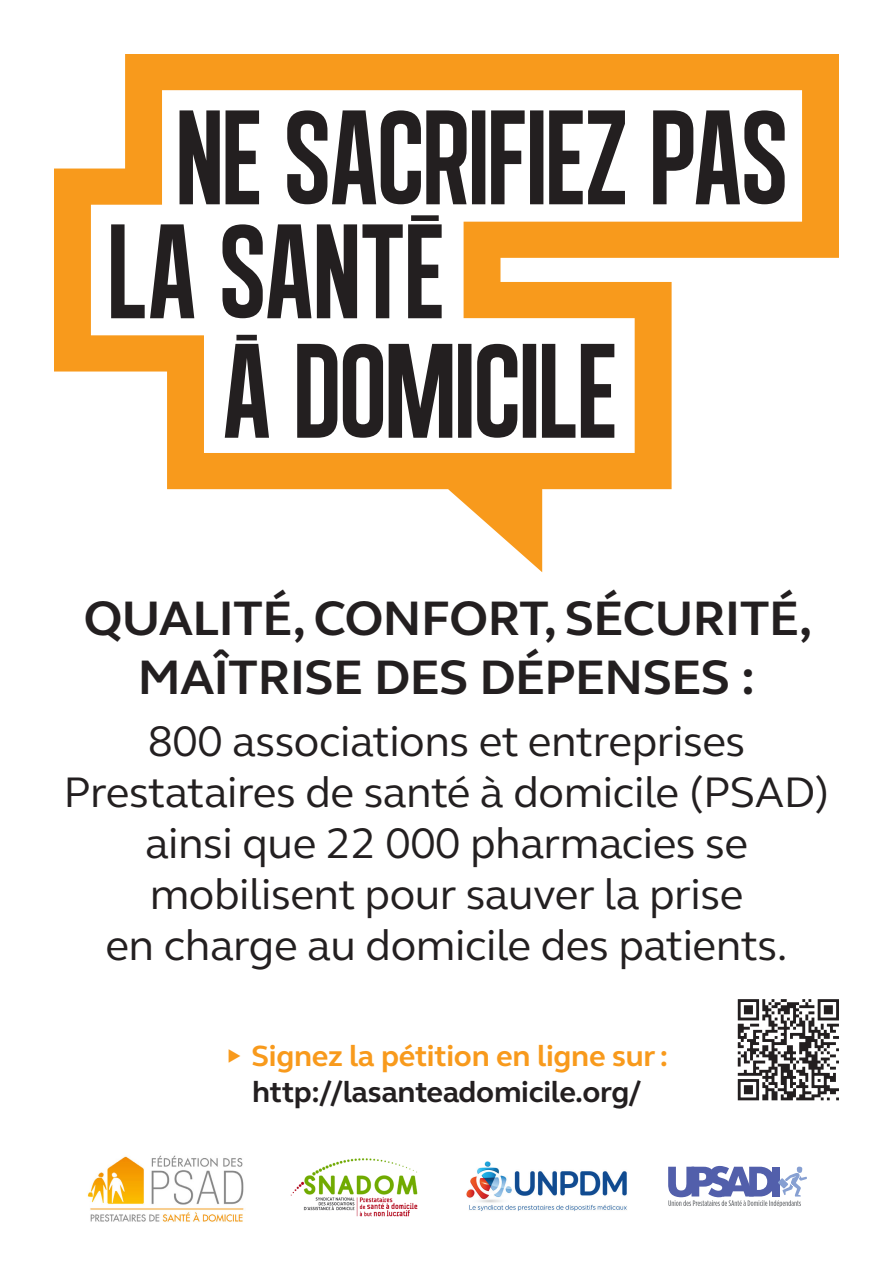
<style>
.page{position:relative;width:893px;height:1263px;background:#fff}
.page>*{position:absolute;margin:0;border:0;box-sizing:border-box;transform-origin:0 0}
.t1{font:700 49.65px "FS Elliot";letter-spacing:-.01em;color:#231f20}
.t2{font:43.8px/51.2px "FS Elliot";letter-spacing:-.01em;color:#231f20;text-align:center}
.t3{font:700 30px/36px "FS Elliot";letter-spacing:-.01em;color:#231f20;text-align:center}
.s1{color:#f89a1c}
</style>
<div class="page">
<svg style="left:54px;top:54px;width:785px;height:518px"></svg>
<svg style="left:180px;top:110px;width:605px;height:94px"></svg>
<svg style="left:225px;top:335px;width:389px;height:103px"></svg>
<svg style="left:111px;top:215px;width:331px;height:103px"></svg>
<svg style="left:738px;top:999px;width:101px;height:101px"></svg>
<svg style="left:668px;top:1166px;width:139px;height:41px"></svg>
<img style="left:466px;top:1161px;width:161px;height:50px">
<img style="left:291px;top:1158px;width:126px;height:59px">
<img style="left:87px;top:1155px;width:157px;height:67px">
<p class="t1" style="left:84px;top:585px;width:730px">QUALITÉ, CONFORT, SÉCURITÉ,</p>
<p class="t1" style="left:138px;top:644px;width:618px">MAÎTRISE DES DÉPENSES :</p>
<p class="t2" style="left:148px;top:714px;width:599px">800 associations et entreprises</p>
<p class="t2" style="left:63px;top:765px;width:768px">Prestataires de santé à domicile (PSAD) ainsi que 22 000 pharmacies se mobilisent pour sauver la prise</p>
<p class="t2" style="left:105px;top:919px;width:684px">en charge au domicile des patients.</p>
<p class="t3" style="left:225px;top:1037px;width:445px"><span class="s1">◆ Signez la pétition en ligne sur : </span>http://lasanteadomicile.org/</p>
</div>
